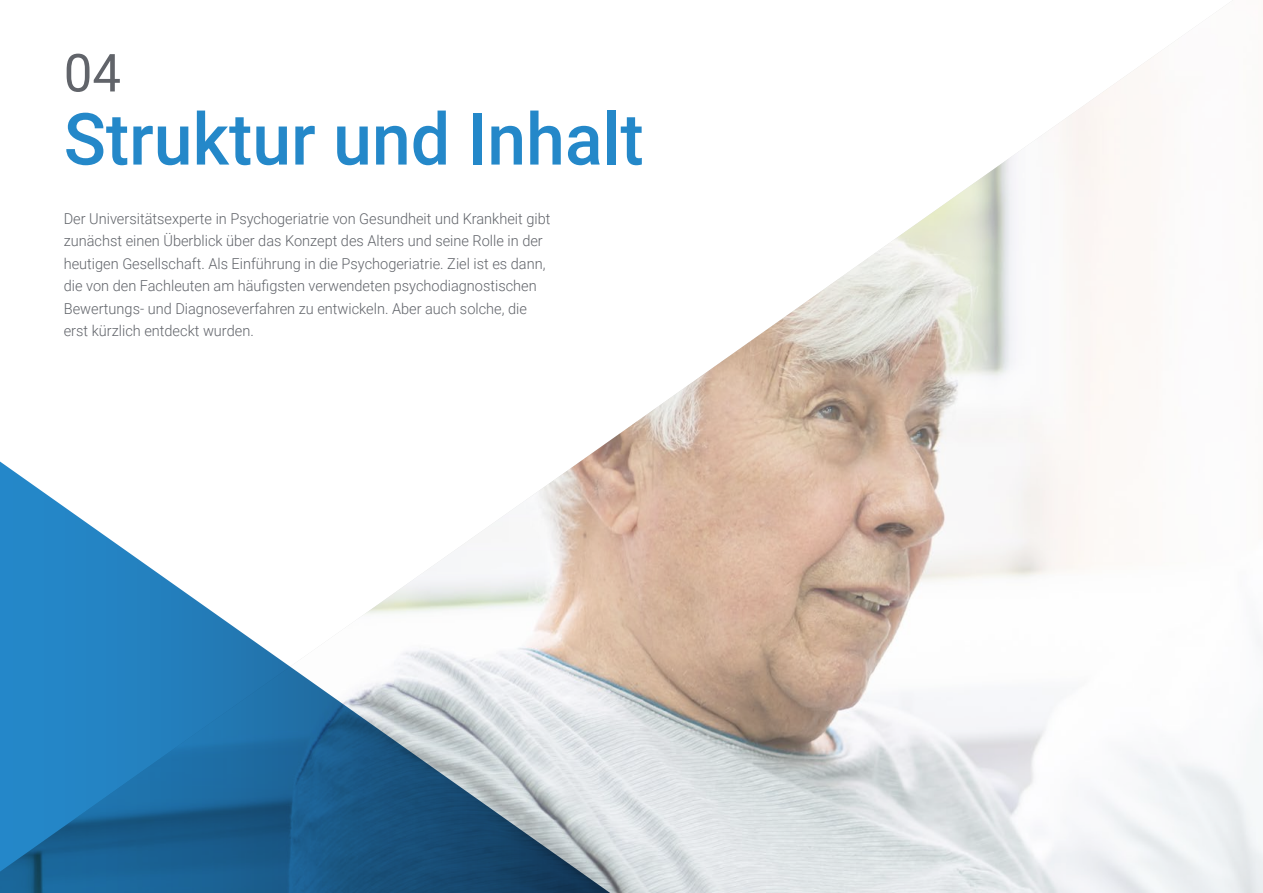
<style>
.page{position:relative;width:1263px;height:893px;background:#fff}
.page>*{position:absolute;margin:0;border:0;box-sizing:border-box;transform-origin:0 0}
.t1{font:500 72px "Roboto";color:#2488c9}
.t2{font:52.5px "Roboto";color:#61646a}
.t3{font:300 15px/22.5px "Roboto";color:#61646a}
</style>
<div class="page">
<img style="left:602px;top:0;width:661px;height:893px">
<svg style="left:0;top:446px;width:640px;height:447px"></svg>
<h2 class="t2" style="left:64px;top:36px;width:59px">04</h2>
<h1 class="t1" style="left:64px;top:89px;width:581px">Struktur und Inhalt</h1>
<p class="t3" style="left:64px;top:207px;width:488px">Der Universitätsexperte in Psychogeriatrie von Gesundheit und Krankheit gibt zunächst einen Überblick über das Konzept des Alters und seine Rolle in der heutigen Gesellschaft. Als Einführung in die Psychogeriatrie. Ziel ist es dann, die von den Fachleuten am häufigsten verwendeten psychodiagnostischen Bewertungs- und Diagnoseverfahren zu entwickeln. Aber auch solche, die erst kürzlich entdeckt wurden.</p>
</div>
